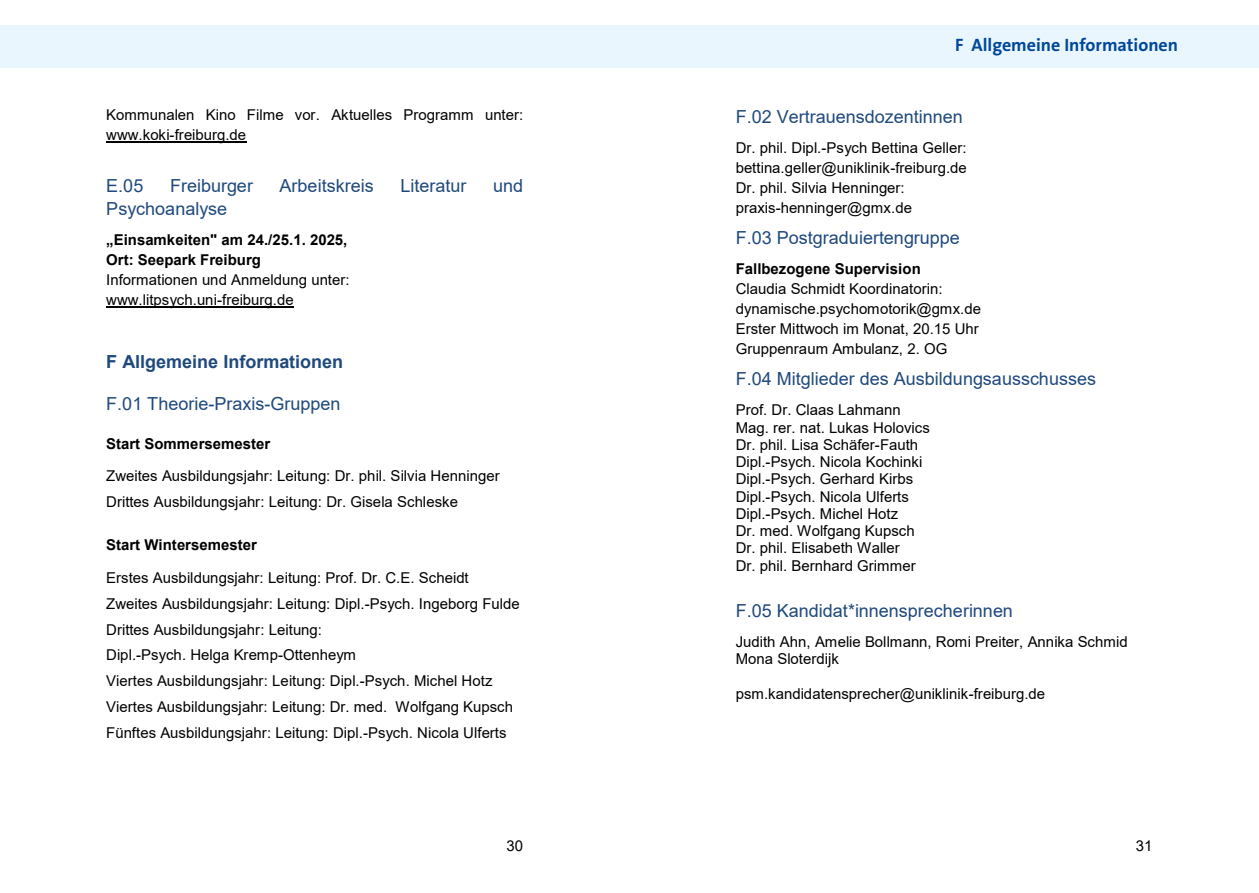
<style>
.page{position:relative;width:1259px;height:893px;background:#fff}
.page>*{position:absolute;margin:0;border:0;box-sizing:border-box;transform-origin:0 0}
.t1{font:18px "Arial";color:#1f497d}
.t2{font:700 18px "The Sans Os F";color:#00489a}
.t3{font:700 18px "Arial";color:#1f497d}
.t4{font:15px/17.2px "Arial";color:#000}
.t5{font:700 15px/20px "Arial";color:#000}
</style>
<div class="page">
<div style="left:0;top:26px;width:1259px;height:42px;background:#eaf6fe"></div>
<hr style="left:106px;top:142px;width:140px;height:1px;background:#000">
<hr style="left:106px;top:307px;width:188px;height:1px;background:#000">
<p class="t4" style="left:106px;top:105px;width:418px;line-height:20px">Kommunalen Kino Filme vor. Aktuelles Programm unter: www.koki-freiburg.de</p>
<p class="t1" style="left:106px;top:173px;width:39px">E.05</p>
<p class="t1" style="left:170px;top:173px;width:84px">Freiburger</p>
<p class="t1" style="left:280px;top:173px;width:96px">Arbeitskreis</p>
<p class="t1" style="left:400px;top:173px;width:68px">Literatur</p>
<p class="t1" style="left:493px;top:173px;width:32px">und</p>
<p class="t1" style="left:106px;top:197px;width:122px">Psychoanalyse</p>
<p class="t5" style="left:106px;top:230px;width:243px">„Einsamkeiten" am 24./25.1. 2025,<br>Ort: Seepark Freiburg</p>
<p class="t4" style="left:106px;top:270px;width:245px;line-height:19.8px">Informationen und Anmeldung unter: www.litpsych.uni-freiburg.de</p>
<p class="t3" style="left:106px;top:349px;width:238px">F Allgemeine Informationen</p>
<p class="t1" style="left:106px;top:391px;width:236px">F.01 Theorie-Praxis-Gruppen</p>
<p class="t5" style="left:106px;top:434px;width:166px">Start Sommersemester</p>
<p class="t4" style="left:106px;top:463px;width:395px;line-height:26px">Zweites Ausbildungsjahr: Leitung: Dr. phil. Silvia Henninger<br>Drittes Ausbildungsjahr: Leitung: Dr. Gisela Schleske</p>
<p class="t5" style="left:106px;top:535px;width:152px">Start Wintersemester</p>
<p class="t4" style="left:106px;top:565px;width:415px;line-height:25.8px">Erstes Ausbildungsjahr: Leitung: Prof. Dr. C.E. Scheidt Zweites Ausbildungsjahr: Leitung: Dipl.-Psych. Ingeborg Fulde Drittes Ausbildungsjahr: Leitung:<br>Dipl.-Psych. Helga Kremp-Ottenheym<br>Viertes Ausbildungsjahr: Leitung: Dipl.-Psych. Michel Hotz Viertes Ausbildungsjahr: Leitung: Dr. med. Wolfgang Kupsch Fünftes Ausbildungsjahr: Leitung: Dipl.-Psych. Nicola Ulferts</p>
<p class="t4" style="left:506px;top:837px;width:18px">30</p>
<p class="t2" style="left:955px;top:34px;width:224px">F Allgemeine Informationen</p>
<p class="t1" style="left:736px;top:104px;width:229px">F.02 Vertrauensdozentinnen</p>
<p class="t4" style="left:736px;top:138px;width:233px;line-height:19.8px">Dr. phil. Dipl.-Psych Bettina Geller: bettina.geller@uniklinik-freiburg.de Dr. phil. Silvia Henninger: praxis-henninger@gmx.de</p>
<p class="t1" style="left:736px;top:225px;width:226px">F.03 Postgraduiertengruppe</p>
<p class="t5" style="left:736px;top:259px;width:187px">Fallbezogene Supervision</p>
<p class="t4" style="left:736px;top:279px;width:247px;line-height:19.8px">Claudia Schmidt Koordinatorin: dynamische.psychomotorik@gmx.de Erster Mittwoch im Monat, 20.15 Uhr Gruppenraum Ambulanz, 2. OG</p>
<p class="t1" style="left:736px;top:367px;width:362px">F.04 Mitglieder des Ausbildungsausschusses</p>
<p class="t4" style="left:736px;top:401px;width:196px">Prof. Dr. Claas Lahmann<br>Mag. rer. nat. Lukas Holovics<br>Dr. phil. Lisa Schäfer-Fauth<br>Dipl.-Psych. Nicola Kochinki<br>Dipl.-Psych. Gerhard Kirbs<br>Dipl.-Psych. Nicola Ulferts<br>Dipl.-Psych. Michel Hotz<br>Dr. med. Wolfgang Kupsch<br>Dr. phil. Elisabeth Waller<br>Dr. phil. Bernhard Grimmer</p>
<p class="t1" style="left:736px;top:598px;width:279px">F.05 Kandidat*innensprecherinnen</p>
<p class="t4" style="left:736px;top:633px;width:393px">Judith Ahn, Amelie Bollmann, Romi Preiter, Annika Schmid<br>Mona Sloterdijk</p>
<p class="t4" style="left:736px;top:685px;width:311px">psm.kandidatensprecher@uniklinik-freiburg.de</p>
<p class="t4" style="left:1136px;top:837px;width:18px">31</p>
</div>
